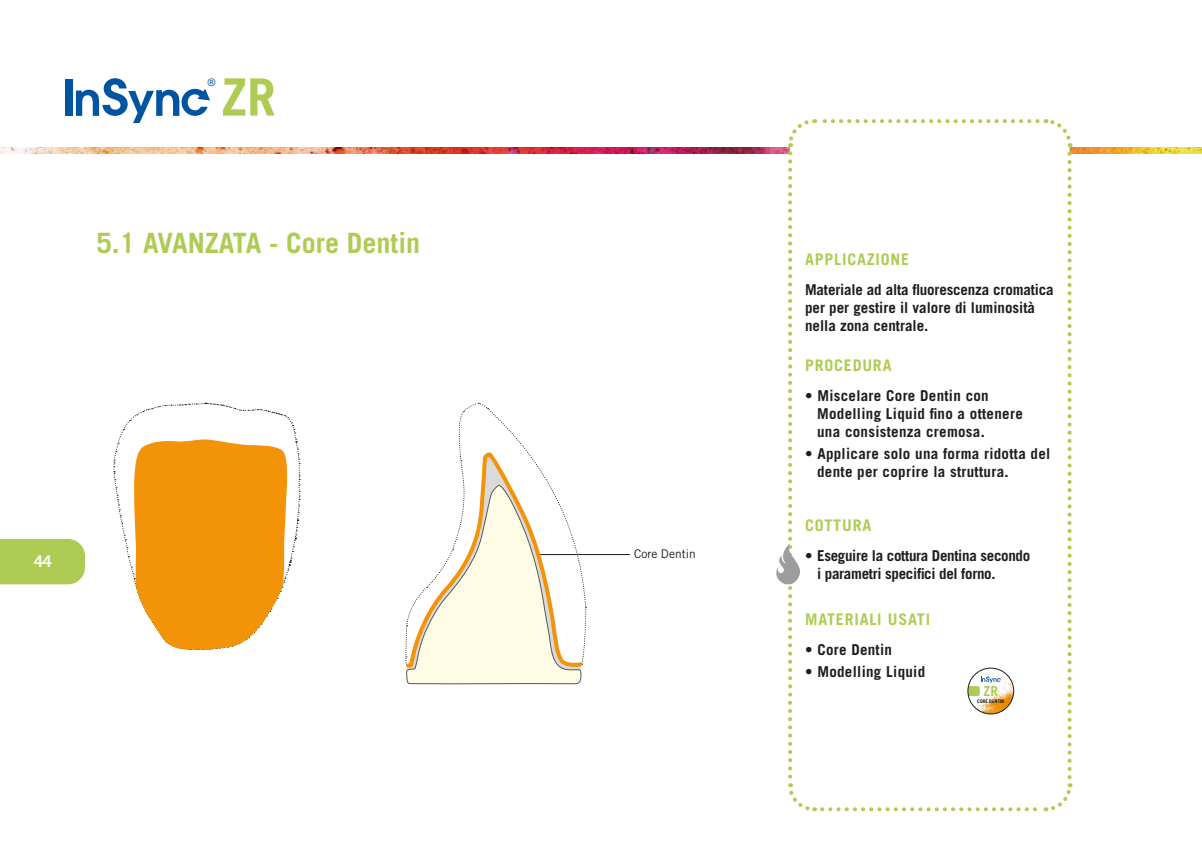
<style>
.page{position:relative;width:1202px;height:851px;background:#fff}
.page>*{position:absolute;margin:0;border:0;box-sizing:border-box;transform-origin:0 0}
.t1{font:700 51.6px "Trade Gothic LT Std";color:#aecc53}
.t2{font:700 28px "Trade Gothic LT Std";color:#aecc53}
.Subheads{font:700 16px "Trade Gothic LT Std";letter-spacing:.05em;color:#aecc53}
.t3{font:700 16px "Trade Gothic LT Std";color:#fff}
.Fließtext_Aufzählung{font:700 15px/18px "Trade Gothic LT Std";letter-spacing:.02em;color:#1d1d1b}
.Subheads-2{font:700 15px/18px "Trade Gothic LT Std";letter-spacing:-.01em;color:#1d1d1b}
.t4{font:700 13.8px "Trade Gothic LT Std";color:#aecc53}
.Fließtext_Jensen_für{font:12px "Trade Gothic LT Std";color:#1d1d1b}
.t5{font:10.4px "Arial Nova";color:#0054a1}
.t6{font:700 5px "Trade Gothic LT Std";color:#1d1d1b}
</style>
<div class="page">
<div style="left:65px;top:79px;width:7px;height:37px;background:#0054a1"></div>
<svg style="left:76px;top:78px;width:134px;height:45px"></svg>
<div style="left:0;top:539px;width:85px;height:45px;background:#aecc53"></div>
<img style="left:0;top:147px;width:1202px;height:6px">
<div style="left:790px;top:121px;width:279px;height:688px;background:#fff;border-radius:24px"></div>
<svg style="left:786px;top:153px;width:29px;height:659px"></svg>
<svg style="left:822px;top:783px;width:251px;height:29px"></svg>
<svg style="left:1045px;top:119px;width:28px;height:658px"></svg>
<svg style="left:788px;top:119px;width:250px;height:28px"></svg>
<svg style="left:113px;top:402px;width:187px;height:248px"></svg>
<hr style="left:539px;top:554px;width:91px;height:1px;background:#1d1d1b">
<svg style="left:405px;top:402px;width:182px;height:283px"></svg>
<img style="left:776px;top:542px;width:25px;height:43px">
<svg style="left:967px;top:667px;width:48px;height:48px"></svg>
<div style="left:968px;top:668px;width:46px;height:46px;border:1px solid #1d1d1b;border-radius:50%"></div>
<p class="t5" style="left:207px;top:76px;width:10px">®</p>
<p class="t1" style="left:221px;top:65px;width:56px">ZR</p>
<p class="t2" style="left:96px;top:225px;width:325px">5.1 AVANZATA - Core Dentin</p>
<p class="t3" style="left:34px;top:552px;width:19px">44</p>
<p class="Fließtext_Jensen_für" style="left:634px;top:546px;width:63px">Core Dentin</p>
<p class="Subheads" style="left:805px;top:249px;width:105px">APPLICAZIONE</p>
<p class="Subheads-2" style="left:805px;top:280px;width:250px">Materiale ad alta fluorescenza cromatica per per gestire il valore di luminosità nella zona centrale.</p>
<p class="Subheads" style="left:805px;top:355px;width:88px">PROCEDURA</p>
<p class="Fließtext_Aufzählung" style="left:817px;top:386px;width:207px;text-indent:-12px">• Miscelare Core Dentin con<br>Modelling Liquid fino a ottenere una consistenza cremosa.</p>
<p class="Fließtext_Aufzählung" style="left:817px;top:444px;width:235px;text-indent:-12px">• Applicare solo una forma ridotta del dente per coprire la struttura.</p>
<p class="Subheads" style="left:805px;top:515px;width:68px">COTTURA</p>
<p class="Subheads-2" style="left:817px;top:546px;width:215px;text-indent:-12px">• Eseguire la cottura Dentina secondo i parametri specifici del forno.</p>
<p class="Subheads" style="left:805px;top:609px;width:127px">MATERIALI USATI</p>
<p class="Fließtext_Aufzählung" style="left:805px;top:640px;width:88px">• Core Dentin</p>
<p class="Fließtext_Aufzählung" style="left:805px;top:662px;width:122px">• Modelling Liquid</p>
<p class="t4" style="left:983px;top:682px;width:16px">ZR</p>
<p class="t6" style="left:977px;top:698px;width:29px">CORE DENTIN</p>
</div>
